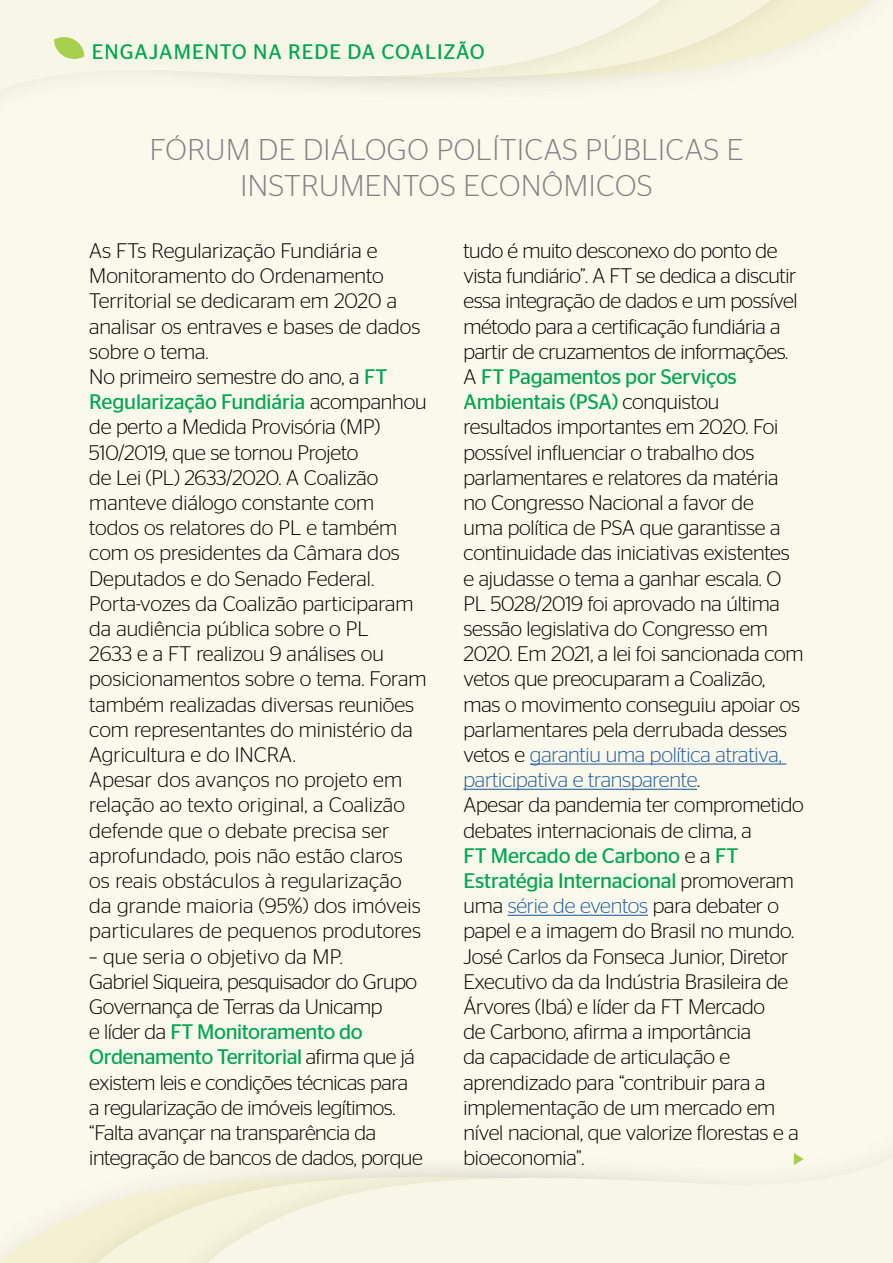
<style>
.page{position:relative;width:893px;height:1263px;background:#faf9ec}
.page>*{position:absolute;margin:0;border:0;box-sizing:border-box;transform-origin:0 0}
.t1{font:300 30px/36px "Stag Sans";letter-spacing:.02em;color:#808285;text-align:center}
.t2{font:300 21px/25.2px "Stag Sans";letter-spacing:-.01em;color:#000}
.t3{font:21px "Stag Sans";letter-spacing:.05em;color:#00a651}
.s1{font-weight:400;color:#00a651}
.s2{color:#215e9e}
</style>
<div class="page">
<svg style="left:834px;top:0;width:36px;height:24px"></svg>
<div style="left:45px;top:0;width:789px;height:106px;background:#000;opacity:.08"></div>
<svg style="left:724px;top:0;width:85px;height:87px"></svg>
<div style="left:0;top:0;width:724px;height:132px;background:#000;opacity:.08"></div>
<svg style="left:0;top:0;width:699px;height:109px"></svg>
<svg style="left:0;top:1231px;width:44px;height:32px"></svg>
<div style="left:44px;top:1148px;width:789px;height:115px;background:#000;opacity:.08"></div>
<svg style="left:69px;top:1167px;width:85px;height:96px"></svg>
<div style="left:154px;top:1122px;width:739px;height:141px;background:#000;opacity:.08"></div>
<svg style="left:179px;top:1146px;width:714px;height:117px"></svg>
<hr style="left:530px;top:763px;width:256px;height:1px;background:#215e9e">
<hr style="left:463px;top:789px;width:234px;height:1px;background:#215e9e">
<hr style="left:508px;top:915px;width:140px;height:1px;background:#215e9e">
<svg style="left:794px;top:1153px;width:10px;height:12px"></svg>
<svg style="left:54px;top:37px;width:30px;height:22px"></svg>
<p class="t3" style="left:92px;top:40px;width:394px">ENGAJAMENTO NA REDE DA COALIZÃO</p>
<h1 class="t1" style="left:150px;top:131px;width:595px">FÓRUM DE DIÁLOGO POLÍTICAS PÚBLICAS E<br>INSTRUMENTOS ECONÔMICOS</h1>
<p class="t2" style="left:89px;top:238px;width:339px">As FTs Regularização Fundiária e<br>Monitoramento do Ordenamento<br>Territorial se dedicaram em 2020 a analisar os entraves e bases de dados sobre o tema.<br>No primeiro semestre do ano, a <span class="s1">FT<br>Regularização Fundiária</span> acompanhou de perto a Medida Provisória (MP)<br>510/2019, que se tornou Projeto<br>de Lei (PL) 2633/2020. A Coalizão manteve diálogo constante com todos os relatores do PL e também com os presidentes da Câmara dos<br>Deputados e do Senado Federal.<br>Porta-vozes da Coalizão participaram da audiência pública sobre o PL<br>2633 e a FT realizou 9 análises ou posicionamentos sobre o tema. Foram também realizadas diversas reuniões com representantes do ministério da<br>Agricultura e do INCRA.<br>Apesar dos avanços no projeto em relação ao texto original, a Coalizão defende que o debate precisa ser aprofundado, pois não estão claros os reais obstáculos à regularização da grande maioria (95%) dos imóveis particulares de pequenos produtores</p>
<p class="t2" style="left:89px;top:943px;width:335px">– que seria o objetivo da MP.<br>Gabriel Siqueira, pesquisador do Grupo Governança de Terras da Unicamp<br>e líder da <span class="s1">FT Monitoramento do Ordenamento Territorial</span> afirma que já existem leis e condições técnicas para a regularização de imóveis legítimos. “Falta avançar na transparência da integração de bancos de dados, porque</p>
<p class="t2" style="left:463px;top:238px;width:342px">tudo é muito desconexo do ponto de vista fundiário”. A FT se dedica a discutir essa integração de dados e um possível método para a certificação fundiária a partir de cruzamentos de informações.<br>A <span class="s1">FT Pagamentos por Serviços Ambientais (PSA)</span> conquistou resultados importantes em 2020. Foi possível influenciar o trabalho dos parlamentares e relatores da matéria no Congresso Nacional a favor de<br>uma política de PSA que garantisse a continuidade das iniciativas existentes e ajudasse o tema a ganhar escala. O PL 5028/2019 foi aprovado na última sessão legislativa do Congresso em 2020. Em 2021, a lei foi sancionada com vetos que preocuparam a Coalizão, mas o movimento conseguiu apoiar os parlamentares pela derrubada desses vetos e <span class="s2">garantiu uma política atrativa, participativa e transparente</span>.<br>Apesar da pandemia ter comprometido debates internacionais de clima, a<br><span class="s1">FT Mercado de Carbono</span> e a <span class="s1">FT Estratégia Internacional</span> promoveram uma <span class="s2">série de eventos</span> para debater o papel e a imagem do Brasil no mundo.<br>José Carlos da Fonseca Junior, Diretor Executivo da da Indústria Brasileira de Árvores (Ibá) e líder da FT Mercado<br>de Carbono, afirma a importância<br>da capacidade de articulação e aprendizado para “contribuir para a implementação de um mercado em nível nacional, que valorize florestas e a bioeconomia”.</p>
</div>
